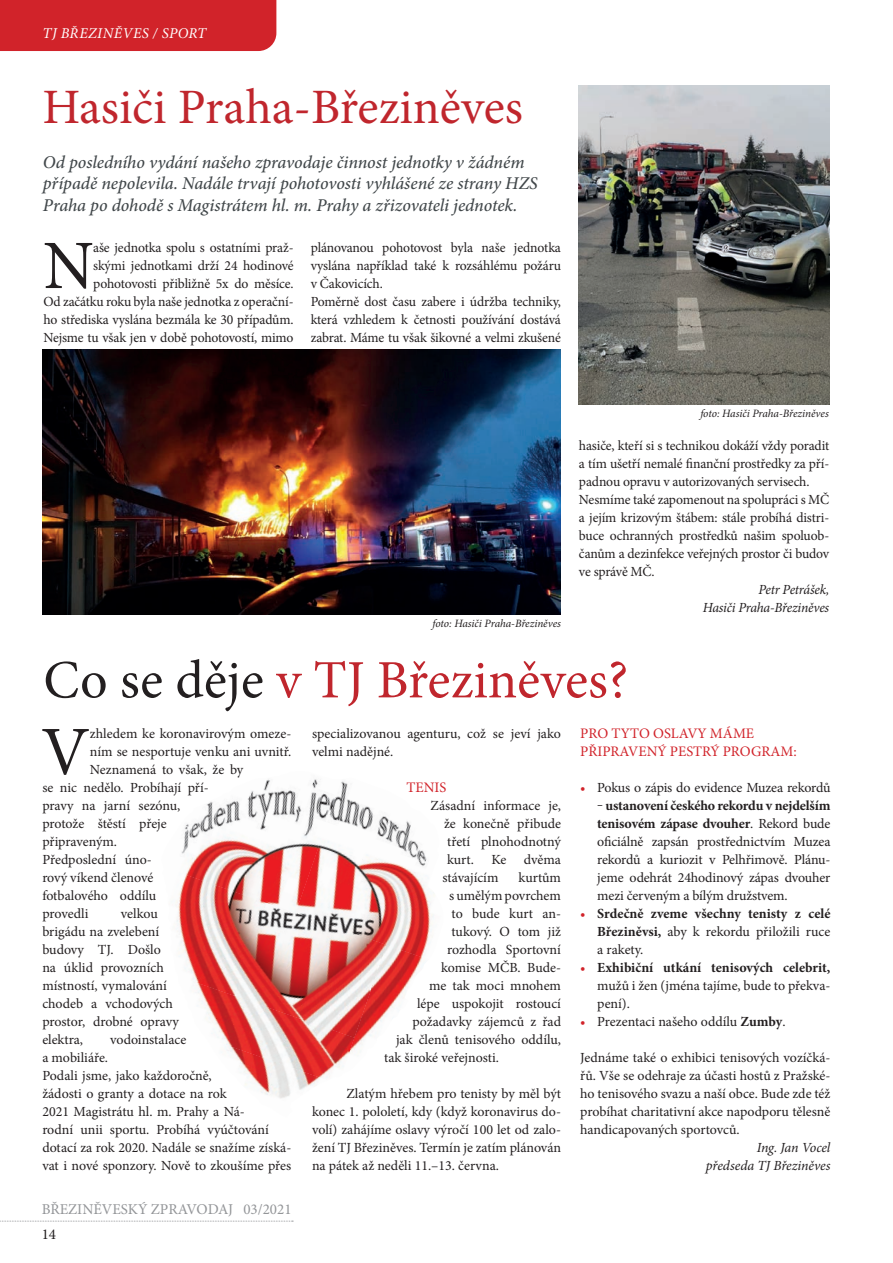
<style>
.page{position:relative;width:893px;height:1263px;background:#fff}
.page>*{position:absolute;margin:0;border:0;box-sizing:border-box;transform-origin:0 0}
.t1{font:69.3px "Minion Pro";color:#231f20}
.t2{font:54px "Minion Pro";color:#c0262d}
.t3{font:49.5px "Minion Pro";color:#c0262d}
.t4{font:italic 500 18px/21.6px "Minion Pro";letter-spacing:-.005em;color:#41474a}
.t5{font:15px "Minion Pro";color:#939598}
.t6{font:italic 15px "Minion Pro";letter-spacing:.025em;color:#fff}
.t7{font:15px "Minion Pro";color:#231f20}
.t8{font:14.55px/18px "Minion Pro";color:#d1232a}
.t9{font:13.95px/18px "Minion Pro";letter-spacing:-.005em;color:#231f20}
.t10{font:700 13.95px/18px "Minion Pro";color:#231f20;text-align:justify}
.t11{font:italic 13.95px/18px "Minion Pro";letter-spacing:-.015em;color:#231f20;text-align:right}
.t12{font:italic 11.25px "Minion Pro";letter-spacing:-.01em;color:#231f20}
.s1{color:#231f20}
.s2{color:#d1232a}
.s3{font-weight:700}
.s4{font-weight:400;color:#d1232a}
.s5{font-weight:400}
</style>
<div class="page">
<svg style="left:0;top:1221px;width:293px;height:1px"></svg>
<div style="left:0;top:0;width:276px;height:51px;background:#d1232a"></div>
<img style="left:43px;top:350px;width:518px;height:264px">
<img style="left:578px;top:85px;width:251px;height:319px">
<img style="left:181px;top:779px;width:114px;height:88px">
<img style="left:295px;top:779px;width:139px;height:166px">
<img style="left:176px;top:867px;width:211px;height:109px">
<img style="left:341px;top:945px;width:85px;height:103px">
<img style="left:192px;top:976px;width:163px;height:101px">
<img style="left:205px;top:1037px;width:123px;height:62px">
<p class="t6" style="left:43px;top:23px;width:165px">TJ BŘEZINĚVES / SPORT</p>
<h3 class="t3" style="left:43px;top:74px;width:482px">Hasiči Praha-Březiněves</h3>
<p class="t4" style="left:43px;top:151px;width:496px">Od posledního vydání našeho zpravodaje činnost jednotky v žádném případě nepolevila. Nadále trvají pohotovosti vyhlášené ze strany HZS<br>Praha po dohodě s Magistrátem hl. m. Prahy a zřizovateli jednotek.</p>
<p class="t9" style="left:43px;top:239px;width:252px;text-align:right">aše jednotka spolu s ostatními praž-<br>skými jednotkami drží 24 hodinové pohotovosti přibližně 5x do měsíce.<br>Od začátku roku byla naše jednotka z operační&shy;ho střediska vyslána bezmála ke 30 případům.<br>Nejsme tu však jen v době pohotovostí, mimo</p>
<p class="t9" style="left:311px;top:239px;width:252px">plánovanou pohotovost byla naše jednotka vyslána například také k rozsáhlému požáru v Čakovicích.<br>Poměrně dost času zabere i údržba techniky, která vzhledem k četnosti používání dostává zabrat. Máme tu však šikovné a velmi zkušené</p>
<h1 class="t1" style="left:43px;top:219px;width:52px">N</h1>
<p class="t12" style="left:432px;top:616px;width:130px">foto: Hasiči Praha-Březiněves</p>
<p class="t12" style="left:700px;top:406px;width:130px">foto: Hasiči Praha-Březiněves</p>
<p class="t9" style="left:579px;top:437px;width:252px">hasiče, kteří si s technikou dokáží vždy poradit a tím ušetří nemalé finanční prostředky za pří&shy;padnou opravu v autorizovaných servisech.<br>Nesmíme také zapomenout na spolupráci s MČ a jejím krizovým štábem: stále probíhá distri&shy;buce ochranných prostředků našim spoluob&shy;čanům a dezinfekce veřejných prostor či budov ve správě MČ.</p>
<p class="t11" style="left:703px;top:580px;width:128px">Petr Petrášek,<br>Hasiči Praha-Březiněves</p>
<h2 class="t2" style="left:43px;top:644px;width:586px"><span class="s1">Co se děje</span> v TJ Březiněves?</h2>
<h1 class="t1" style="left:41px;top:705px;width:50px">V</h1>
<p class="t9" style="left:90px;top:725px;width:203px">zhledem ke koronavirovým omeze-</p>
<p class="t8" style="left:580px;top:724px;width:218px">PRO TYTO OSLAVY MÁME<br>PŘIPRAVENÝ PESTRÝ PROGRAM:</p>
<p class="t9" style="left:597px;top:779px;width:235px;text-align:justify;text-indent:-17px"><span class="s2">•</span> Pokus o zápis do evidence Muzea rekordů ‒ <span class="s3">ustanovení českého rekordu v nejdelším tenisovém zápase dvouher</span>. Rekord bude oficiálně zapsán prostřednictvím Muzea rekordů a kuriozit v Pelhřimově. Plánu&shy;jeme odehrát 24hodinový zápas dvouher mezi červeným a bílým družstvem.</p>
<p class="t10" style="left:597px;top:904px;width:235px;text-indent:-17px"><span class="s4">•</span> Srdečně zveme všechny tenisty z celé Březiněvsi, <span class="s5">aby k rekordu přiložili ruce a rakety.</span></p>
<p class="t9" style="left:597px;top:959px;width:235px;text-align:justify;text-indent:-17px"><span class="s2">•</span> <span class="s3">Exhibiční utkání tenisových celebrit, </span>mužů i žen (jména tajíme, bude to překva&shy;pení).</p>
<p class="t9" style="left:580px;top:1013px;width:207px"><span class="s2">•</span> Prezentaci našeho oddílu <span class="s3">Zumby</span>.</p>
<p class="t9" style="left:580px;top:1049px;width:252px;text-align:justify">Jednáme také o exhibici tenisových vozíčká&shy;řů. Vše se odehraje za účasti hostů z Pražské&shy;ho tenisového svazu a naší obce. Bude zde též probíhat charitativní akce napodporu tělesně handicapovaných sportovců.</p>
<p class="t11" style="left:706px;top:1138px;width:126px">Ing. Jan Vocel předseda TJ Březiněves</p>
<p class="t9" style="left:312px;top:725px;width:251px">specializovanou agenturu, což se jeví jako velmi nadějné.</p>
<p class="t8" style="left:407px;top:778px;width:41px">TENIS</p>
<p class="t9" style="left:444px;top:797px;width:119px;text-align:justify;text-indent:-14px">Zásadní informace je, že konečně přibude třetí plnohodnotný kurt.</p>
<p class="t9" style="left:90px;top:743px;width:203px">ním se nesportuje venku ani uvnitř.</p>
<p class="t9" style="left:90px;top:761px;width:155px">Neznamená to však, že by</p>
<p class="t9" style="left:42px;top:779px;width:168px">se nic nedělo. Probíhají pří-</p>
<p class="t9" style="left:42px;top:797px;width:140px">pravy na jarní sezónu,</p>
<p class="t9" style="left:42px;top:815px;width:126px">protože štěstí přeje</p>
<p class="t9" style="left:42px;top:833px;width:76px">připraveným.</p>
<p class="t9" style="left:42px;top:851px;width:111px">Předposlední úno-</p>
<p class="t9" style="left:42px;top:869px;width:113px">rový víkend členové</p>
<p class="t9" style="left:42px;top:887px;width:115px">fotbalového oddílu</p>
<p class="t9" style="left:42px;top:905px;width:48px">provedli</p>
<p class="t9" style="left:491px;top:851px;width:16px">Ke</p>
<p class="t9" style="left:524px;top:851px;width:39px">dvěma</p>
<p class="t9" style="left:442px;top:869px;width:57px">stávajícím</p>
<p class="t9" style="left:519px;top:869px;width:44px">kurtům</p>
<p class="t9" style="left:449px;top:887px;width:113px">s umělým povrchem</p>
<p class="t9" style="left:451px;top:905px;width:111px">to bude kurt an-</p>
<p class="t9" style="left:451px;top:923px;width:111px">tukový. O tom již</p>
<p class="t9" style="left:447px;top:941px;width:115px">rozhodla Sportovní</p>
<p class="t9" style="left:441px;top:959px;width:121px">komise MČB. Bude-</p>
<p class="t9" style="left:429px;top:977px;width:134px">me tak moci mnohem</p>
<p class="t9" style="left:417px;top:995px;width:146px">lépe uspokojit rostoucí</p>
<p class="t9" style="left:412px;top:1013px;width:150px">požadavky zájemců z řad</p>
<p class="t9" style="left:396px;top:1031px;width:166px">jak členů tenisového oddílu,</p>
<p class="t9" style="left:384px;top:1049px;width:117px">tak široké veřejnosti.</p>
<p class="t9" style="left:312px;top:1085px;width:251px;text-align:justify;text-indent:34px">Zlatým hřebem pro tenisty by měl být konec 1. pololetí, kdy (když koronavirus do&shy;volí) zahájíme oslavy výročí 100 let od zalo&shy;žení TJ Březiněves. Termín je zatím plánován na pátek až neděli 11.–13. června.</p>
<p class="t9" style="left:42px;top:905px;width:138px;text-indent:79px">velkou brigádu na zvelebení budovy TJ. Došlo<br>na úklid provozních místností, vymalování chodeb a vchodových prostor, drobné opravy elektra,</p>
<p class="t9" style="left:110px;top:1031px;width:78px">vodoinstalace</p>
<p class="t9" style="left:42px;top:1049px;width:251px">a mobiliáře.<br>Podali jsme, jako každoročně,<br>žádosti o granty a dotace na rok<br>2021 Magistrátu hl. m. Prahy a Ná-<br>rodní unii sportu. Probíhá vyúčtování dotací za rok 2020. Nadále se snažíme získá&shy;vat i nové sponzory. Nově to zkoušíme přes</p>
<p class="t5" style="left:42px;top:1199px;width:251px">BŘEZINĚVESKÝ ZPRAVODAJ 03/2021</p>
<p class="t7" style="left:42px;top:1224px;width:16px">14</p>
</div>
